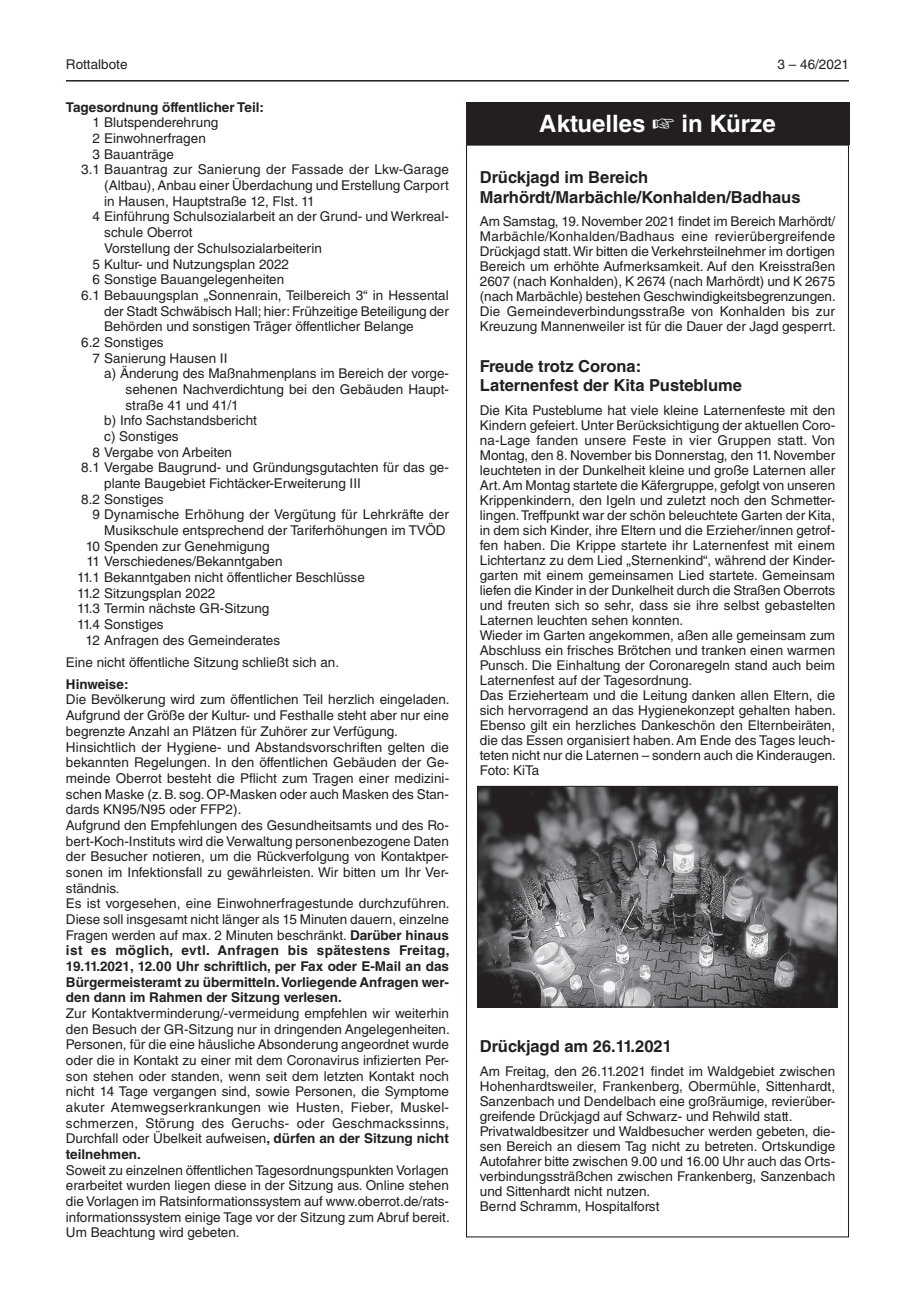
<style>
.page{position:relative;width:915px;height:1297px;background:#fff}
.page>*{position:absolute;margin:0;border:0;box-sizing:border-box;transform-origin:0 0}
.t1{font:700 24px "Helvetica LT Std";color:#fff}
.t2{font:700 16.5px/19.5px "Helvetica LT Std";color:#231f20}
.t3{font:13.5px/15px "Helvetica LT Std";color:#231f20}
.t4{font:700 13.5px "Helvetica LT Std";color:#231f20}
.s1{font-weight:700}
</style>
<div class="page">
<hr style="left:66px;top:80px;width:782px;height:2px;background:#231f20">
<div style="left:466px;top:102px;width:382px;height:43px;background:#231f20"></div>
<img style="left:479px;top:788px;width:356px;height:217px">
<div style="left:477px;top:786px;width:360px;height:221px;border:1px solid #231f20"></div>
<p class="t3" style="left:66px;top:57px;width:63px">Rottalbote</p>
<p class="t3" style="left:777px;top:57px;width:73px">3 – 46/2021</p>
<p class="t4" style="left:66px;top:99px;width:199px">Tagesordnung öffentlicher Teil:</p>
<p class="t3" style="left:92px;top:115px;width:127px">1 Blutspenderehrung</p>
<p class="t3" style="left:92px;top:131px;width:115px">2 Einwohnerfragen</p>
<p class="t3" style="left:92px;top:146px;width:83px">3 Bauanträge</p>
<p class="t3" style="left:81px;top:162px;width:369px">3.1 Bauantrag zur Sanierung der Fassade der Lkw-Garage</p>
<p class="t3" style="left:104px;top:178px;width:346px">(Altbau), Anbau einer Überdachung und Erstellung Carport</p>
<p class="t3" style="left:104px;top:194px;width:212px">in Hausen, Hauptstraße 12, Flst. 11</p>
<p class="t3" style="left:92px;top:209px;width:358px">4 Einführung Schulsozialarbeit an der Grund- und Werkreal-</p>
<p class="t3" style="left:104px;top:225px;width:90px">schule Oberrot</p>
<p class="t3" style="left:104px;top:241px;width:219px">Vorstellung der Schulsozialarbeiterin</p>
<p class="t3" style="left:92px;top:256px;width:198px">5 Kultur- und Nutzungsplan 2022</p>
<p class="t3" style="left:92px;top:272px;width:193px">6 Sonstige Bauangelegenheiten</p>
<p class="t3" style="left:81px;top:288px;width:369px">6.1 Bebauungsplan „Sonnenrain, Teilbereich 3“ in Hessental</p>
<p class="t3" style="left:104px;top:303px;width:346px">der Stadt Schwäbisch Hall; hier: Frühzeitige Beteiligung der</p>
<p class="t3" style="left:104px;top:319px;width:311px">Behörden und sonstigen Träger öffentlicher Belange</p>
<p class="t3" style="left:81px;top:335px;width:84px">6.2 Sonstiges</p>
<p class="t3" style="left:92px;top:350px;width:136px">7 Sanierung Hausen II</p>
<p class="t3" style="left:104px;top:366px;width:346px">a) Änderung des Maßnahmenplans im Bereich der vorge-</p>
<p class="t3" style="left:125px;top:382px;width:325px">sehenen Nachverdichtung bei den Gebäuden Haupt-</p>
<p class="t3" style="left:125px;top:397px;width:115px">straße 41 und 41/1</p>
<p class="t3" style="left:104px;top:413px;width:154px">b) Info Sachstandsbericht</p>
<p class="t3" style="left:104px;top:429px;width:76px">c) Sonstiges</p>
<p class="t3" style="left:92px;top:444px;width:141px">8 Vergabe von Arbeiten</p>
<p class="t3" style="left:81px;top:460px;width:369px">8.1 Vergabe Baugrund- und Gründungsgutachten für das ge-</p>
<p class="t3" style="left:104px;top:476px;width:258px">plante Baugebiet Fichtäcker-Erweiterung III</p>
<p class="t3" style="left:81px;top:491px;width:84px">8.2 Sonstiges</p>
<p class="t3" style="left:92px;top:507px;width:358px">9 Dynamische Erhöhung der Vergütung für Lehrkräfte der</p>
<p class="t3" style="left:104px;top:523px;width:343px">Musikschule entsprechend der Tariferhöhungen im TVÖD</p>
<p class="t3" style="left:86px;top:538px;width:185px">10 Spenden zur Genehmigung</p>
<p class="t3" style="left:86px;top:554px;width:197px">11 Verschiedenes/Bekanntgaben</p>
<p class="t3" style="left:77px;top:570px;width:289px">11.1 Bekanntgaben nicht öffentlicher Beschlüsse</p>
<p class="t3" style="left:77px;top:585px;width:140px">11.2 Sitzungsplan 2022</p>
<p class="t3" style="left:77px;top:601px;width:193px">11.3 Termin nächste GR-Sitzung</p>
<p class="t3" style="left:77px;top:617px;width:88px">11.4 Sonstiges</p>
<p class="t3" style="left:85px;top:632px;width:196px">12 Anfragen des Gemeinderates</p>
<p class="t3" style="left:66px;top:654px;width:274px">Eine nicht öffentliche Sitzung schließt sich an.</p>
<p class="t4" style="left:66px;top:676px;width:64px">Hinweise:</p>
<p class="t3" style="left:66px;top:692px;width:385px;line-height:15.6px">Die Bevölkerung wird zum öffentlichen Teil herzlich eingeladen.<br>Aufgrund der Größe der Kultur- und Festhalle steht aber nur eine begrenzte Anzahl an Plätzen für Zuhörer zur Verfügung.<br>Hinsichtlich der Hygiene- und Abstandsvorschriften gelten die bekannten Regelungen. In den öffentlichen Gebäuden der Ge&shy;meinde Oberrot besteht die Pflicht zum Tragen einer medizini&shy;schen Maske (z. B. sog. OP-Masken oder auch Masken des Stan&shy;dards KN95/N95 oder FFP2).<br>Aufgrund den Empfehlungen des Gesundheitsamts und des Ro&shy;bert-Koch-Instituts wird die Verwaltung personenbezogene Daten der Besucher notieren, um die Rückverfolgung von Kontaktper&shy;sonen im Infektionsfall zu gewährleisten. Wir bitten um Ihr Ver&shy;ständnis.<br>Es ist vorgesehen, eine Einwohnerfragestunde durchzuführen.<br>Diese soll insgesamt nicht länger als 15 Minuten dauern, einzelne Fragen werden auf max. 2 Minuten beschränkt. <span class="s1">Darüber hinaus ist es möglich, evtl. Anfragen bis spätestens Freitag, 19.11.2021, 12.00 Uhr schriftlich, per Fax oder E-Mail an das Bürgermeisteramt zu übermitteln. Vorliegende Anfragen wer&shy;den dann im Rahmen der Sitzung verlesen.</span></p>
<p class="t3" style="left:66px;top:1005px;width:385px;line-height:15.6px;text-align:justify">Zur Kontaktverminderung/-vermeidung empfehlen wir weiterhin den Besuch der GR-Sitzung nur in dringenden Angelegenheiten.<br>Personen, für die eine häusliche Absonderung angeordnet wurde oder die in Kontakt zu einer mit dem Coronavirus infizierten Per&shy;son stehen oder standen, wenn seit dem letzten Kontakt noch nicht 14 Tage vergangen sind, sowie Personen, die Symptome akuter Atemwegserkrankungen wie Husten, Fieber, Muskel&shy;schmerzen, Störung des Geruchs- oder Geschmackssinns, Durchfall oder Übelkeit aufweisen<span class="s1">, dürfen an der Sitzung nicht teilnehmen.</span></p>
<p class="t3" style="left:66px;top:1162px;width:385px;line-height:15.6px;text-align:justify">Soweit zu einzelnen öffentlichen Tagesordnungspunkten Vorlagen erarbeitet wurden liegen diese in der Sitzung aus. Online stehen die Vorlagen im Ratsinformationssystem auf www.oberrot.de/rats&shy;informationssystem einige Tage vor der Sitzung zum Abruf bereit.<br>Um Beachtung wird gebeten.</p>
<h1 class="t1" style="left:539px;top:109px;width:238px">Aktuelles ☞ in Kürze</h1>
<p class="t2" style="left:479px;top:167px;width:322px">Drückjagd im Bereich<br>Marhördt/Marbächle/Konhalden/Badhaus</p>
<p class="t3" style="left:479px;top:214px;width:357px;text-align:justify">Am Samstag, 19. November 2021 findet im Bereich Marhördt/ Marbächle/Konhalden/Badhaus eine revierübergreifende Drückjagd statt. Wir bitten die Verkehrsteilnehmer im dortigen Bereich um erhöhte Aufmerksamkeit. Auf den Kreisstraßen 2607 (nach Konhalden), K 2674 (nach Marhördt) und K 2675 (nach Marbächle) bestehen Geschwindigkeitsbegrenzungen.<br>Die Gemeindeverbindungsstraße von Konhalden bis zur Kreuzung Mannenweiler ist für die Dauer der Jagd gesperrt.</p>
<p class="t2" style="left:479px;top:356px;width:264px">Freude trotz Corona:<br>Laternenfest der Kita Pusteblume</p>
<p class="t3" style="left:479px;top:403px;width:357px">Die Kita Pusteblume hat viele kleine Laternenfeste mit den Kindern gefeiert. Unter Berücksichtigung der aktuellen Coro&shy;na-Lage fanden unsere Feste in vier Gruppen statt. Von Montag, den 8. November bis Donnerstag, den 11. November leuchteten in der Dunkelheit kleine und große Laternen aller Art. Am Montag startete die Käfergruppe, gefolgt von unseren Krippenkindern, den Igeln und zuletzt noch den Schmetter&shy;lingen. Treffpunkt war der schön beleuchtete Garten der Kita, in dem sich Kinder, ihre Eltern und die Erzieher/innen getrof&shy;fen haben. Die Krippe startete ihr Laternenfest mit einem Lichtertanz zu dem Lied „Sternenkind“, während der Kinder&shy;garten mit einem gemeinsamen Lied startete. Gemeinsam liefen die Kinder in der Dunkelheit durch die Straßen Oberrots und freuten sich so sehr, dass sie ihre selbst gebastelten Laternen leuchten sehen konnten.<br>Wieder im Garten angekommen, aßen alle gemeinsam zum Abschluss ein frisches Brötchen und tranken einen warmen Punsch. Die Einhaltung der Coronaregeln stand auch beim Laternenfest auf der Tagesordnung.<br>Das Erzieherteam und die Leitung danken allen Eltern, die sich hervorragend an das Hygienekonzept gehalten haben.<br>Ebenso gilt ein herzliches Dankeschön den Elternbeiräten, die das Essen organisiert haben. Am Ende des Tages leuch&shy;teten nicht nur die Laternen – sondern auch die Kinderaugen.<br>Foto: KiTa</p>
<p class="t2" style="left:479px;top:1036px;width:193px">Drückjagd am 26.11.2021</p>
<p class="t3" style="left:479px;top:1063px;width:357px">Am Freitag, den 26.11.2021 findet im Waldgebiet zwischen Hohenhardtsweiler, Frankenberg, Obermühle, Sittenhardt, Sanzenbach und Dendelbach eine großräumige, revierüber&shy;greifende Drückjagd auf Schwarz- und Rehwild statt.<br>Privatwaldbesitzer und Waldbesucher werden gebeten, die&shy;sen Bereich an diesem Tag nicht zu betreten. Ortskundige Autofahrer bitte zwischen 9.00 und 16.00 Uhr auch das Orts&shy;verbindungssträßchen zwischen Frankenberg, Sanzenbach und Sittenhardt nicht nutzen.<br>Bernd Schramm, Hospitalforst</p>
</div>
